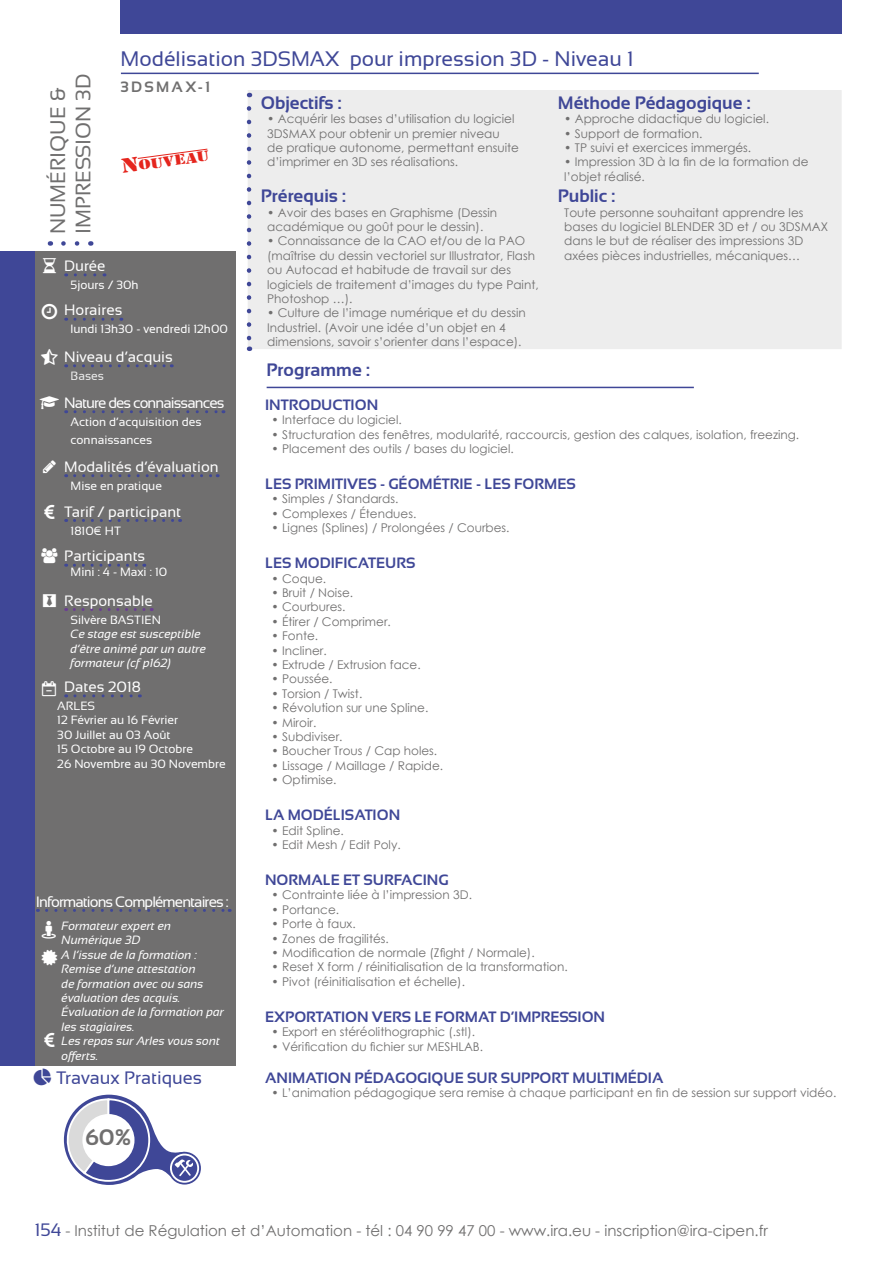
<style>
.page{position:relative;width:893px;height:1263px;background:#fff}
.page>*{position:absolute;margin:0;border:0;box-sizing:border-box;transform-origin:0 0}
.t1{font:700 22.5px "Sansation";color:#706f6f}
.t2{font:21px "Sansation";color:#3f4797}
.t3{font:21px/25.2px "Sansation";color:#706f6f}
.t4{font:700 18px "Sansation";color:#3f4797}
.t5{font:18px "Sansation";color:#3f4797}
.t6{font:700 15px "Sansation";color:#3f4797}
.t7{font:15px "Sansation";color:#fff}
.t8{font:15px "Century Gothic";color:#706f6f}
.t9{font:15px "Sansation";letter-spacing:-.06em;color:#fff}
.t10{font:700 15px "Sansation";letter-spacing:.15em;color:#706f6f}
.t11{font:15px "Army Wide";color:#e5251d}
.t12{font:12px/14.4px "Century Gothic";color:#706f6f}
.t13{font:italic 12px/14.4px "Sansation";color:#fff}
.t14{font:12px/14.4px "Sansation";color:#fff}
.t15{font:12px "Sansation";color:#ededed}
.s1{font-size:21px}
.s2{font-family:"Sansation";font-size:18px;color:#3f4797}
</style>
<div class="page">
<div style="left:34px;top:252px;width:202px;height:814px;background:#706f6f"></div>
<div style="left:121px;top:0;width:721px;height:34px;background:#3f4797"></div>
<div style="left:0;top:252px;width:34px;height:814px;background:#3f4797"></div>
<svg style="left:63px;top:241px;width:17px;height:5px"></svg>
<hr style="left:121px;top:73px;width:638px;height:1px;background:#3f4797">
<svg style="left:137px;top:148px;width:71px;height:11px"></svg>
<svg style="left:168px;top:1152px;width:33px;height:32px"></svg>
<div style="left:170px;top:1153px;width:29px;height:30px;border:2px solid #fff;border-radius:50%"></div>
<svg style="left:64px;top:1095px;width:129px;height:90px"></svg>
<div style="left:83px;top:1115px;width:51px;height:50px;background:#fff;border-radius:50%"></div>
<div style="left:82px;top:1114px;width:53px;height:52px;border:2px solid #fff;border-radius:50%"></div>
<div style="left:248px;top:90px;width:594px;height:259px;background:#ededed"></div>
<hr style="left:267px;top:387px;width:427px;height:1px;background:#3f4797">
<svg style="left:247px;top:108px;width:4px;height:243px"></svg>
<svg style="left:47px;top:909px;width:183px;height:3px"></svg>
<svg style="left:75px;top:694px;width:65px;height:3px"></svg>
<svg style="left:74px;top:519px;width:107px;height:3px"></svg>
<svg style="left:74px;top:564px;width:71px;height:3px"></svg>
<svg style="left:75px;top:318px;width:47px;height:3px"></svg>
<svg style="left:75px;top:273px;width:30px;height:3px"></svg>
<svg style="left:74px;top:364px;width:98px;height:3px"></svg>
<svg style="left:75px;top:410px;width:149px;height:3px"></svg>
<svg style="left:75px;top:474px;width:143px;height:3px"></svg>
<svg style="left:74px;top:608px;width:78px;height:3px"></svg>
<h2 class="t2" style="left:121px;top:47px;width:514px">Modélisation 3DSMAX pour impression 3D - Niveau 1</h2>
<h3 class="t4" style="left:261px;top:93px;width:82px">Objectifs :</h3>
<p class="t12" style="left:267px;top:112px;width:253px">• Acquérir les bases d’utilisation du logiciel 3DSMAX pour obtenir un premier niveau<br>de pratique autonome, permettant ensuite d’imprimer en 3D ses réalisations.</p>
<h2 class="t3" style="left:45px;top:234px;width:162px;rotate:-90deg">NUMÉRIQUE &amp;<br>IMPRESSION 3D</h2>
<p class="t10" style="left:121px;top:79px;width:91px">3DSMAX-1</p>
<h3 class="t4" style="left:558px;top:93px;width:194px">Méthode Pédagogique :</h3>
<p class="t12" style="left:564px;top:112px;width:206px">• Approche didactique du logiciel.</p>
<p class="t12" style="left:564px;top:126px;width:140px">• Support de formation.</p>
<p class="t12" style="left:564px;top:140px;width:188px">• TP suivi et exercices immergés.</p>
<p class="t12" style="left:564px;top:155px;width:246px">• Impression 3D à la fin de la formation de l’objet réalisé.</p>
<p class="t11" style="left:120px;top:159px;width:90px;rotate:-8deg"><span class="s1">N</span>ouveau</p>
<h3 class="t4" style="left:261px;top:186px;width:87px">Prérequis :</h3>
<p class="t12" style="left:267px;top:205px;width:231px">• Avoir des bases en Graphisme (Dessin académique ou goût pour le dessin).</p>
<p class="t12" style="left:267px;top:234px;width:273px">• Connaissance de la CAO et/ou de la PAO (maîtrise du dessin vectoriel sur Illustrator, Flash ou Autocad et habitude de travail sur des logiciels de traitement d’images du type Paint, Photoshop …).</p>
<p class="t12" style="left:267px;top:306px;width:260px">• Culture de l’image numérique et du dessin<br>Industriel. (Avoir une idée d’un objet en 4 dimensions, savoir s’orienter dans l’espace).</p>
<h3 class="t4" style="left:558px;top:186px;width:59px">Public :</h3>
<p class="t12" style="left:564px;top:205px;width:265px">Toute personne souhaitant apprendre les bases du logiciel BLENDER 3D et / ou 3DSMAX dans le but de réaliser des impressions 3D axées pièces industrielles, mécaniques…</p>
<p class="t7" style="left:64px;top:258px;width:43px">Durée</p>
<p class="t14" style="left:71px;top:278px;width:70px">5jours / 30h</p>
<p class="t7" style="left:64px;top:302px;width:60px">Horaires</p>
<p class="t14" style="left:71px;top:322px;width:159px">lundi 13h30 - vendredi 12h00</p>
<p class="t7" style="left:64px;top:348px;width:110px">Niveau d’acquis</p>
<p class="t15" style="left:71px;top:369px;width:35px">Bases</p>
<p class="t9" style="left:64px;top:394px;width:162px">Nature des connaissances</p>
<p class="t14" style="left:71px;top:413px;width:132px;line-height:18px">Action d’acquisition des connaissances</p>
<p class="t7" style="left:64px;top:458px;width:156px">Modalités d’évaluation</p>
<p class="t14" style="left:71px;top:479px;width:93px">Mise en pratique</p>
<p class="t7" style="left:64px;top:503px;width:118px">Tarif / participant</p>
<p class="t14" style="left:71px;top:523px;width:52px">1810€ HT</p>
<p class="t7" style="left:64px;top:548px;width:83px">Participants</p>
<p class="t14" style="left:71px;top:564px;width:98px">Mini : 4 - Maxi : 10</p>
<p class="t7" style="left:64px;top:592px;width:90px">Responsable</p>
<p class="t14" style="left:71px;top:612px;width:92px">Silvère BASTIEN</p>
<p class="t13" style="left:71px;top:627px;width:137px">Ce stage est susceptible d’être animé par un autre formateur (cf p162)</p>
<p class="t7" style="left:64px;top:678px;width:78px">Dates 2018</p>
<p class="t14" style="left:57px;top:699px;width:170px">ARLES<br>12 Février au 16 Février<br>30 Juillet au 03 Août<br>15 Octobre au 19 Octobre<br>26 Novembre au 30 Novembre</p>
<p class="t9" style="left:36px;top:893px;width:194px">Informations Complémentaires :</p>
<p class="t13" style="left:62px;top:919px;width:164px">Formateur expert en<br>Numérique 3D<br>A l’issue de la formation :<br>Remise d’une attestation<br>de formation avec ou sans évaluation des acquis.<br>Évaluation de la formation par les stagiaires.<br>Les repas sur Arles vous sont offerts.</p>
<h3 class="t5" style="left:56px;top:1068px;width:147px">Travaux Pratiques</h3>
<h1 class="t1" style="left:85px;top:1124px;width:48px">60%</h1>
<h3 class="t4" style="left:267px;top:360px;width:105px">Programme :</h3>
<p class="t6" style="left:265px;top:396px;width:115px">INTRODUCTION</p>
<p class="t12" style="left:271px;top:412px;width:132px">• Interface du logiciel.</p>
<p class="t12" style="left:271px;top:427px;width:529px">• Structuration des fenêtres, modularité, raccourcis, gestion des calques, isolation, freezing.</p>
<p class="t12" style="left:271px;top:441px;width:244px">• Placement des outils / bases du logiciel.</p>
<p class="t6" style="left:265px;top:475px;width:312px">LES PRIMITIVES - GÉOMÉTRIE - LES FORMES</p>
<p class="t12" style="left:271px;top:492px;width:128px">• Simples / Standards.</p>
<p class="t12" style="left:271px;top:506px;width:146px">• Complexes / Étendues.</p>
<p class="t12" style="left:271px;top:520px;width:240px">• Lignes (Splines) / Prolongées / Courbes.</p>
<p class="t6" style="left:265px;top:555px;width:152px">LES MODIFICATEURS</p>
<p class="t12" style="left:271px;top:571px;width:56px">• Coque.</p>
<p class="t12" style="left:271px;top:585px;width:83px">• Bruit / Noise.</p>
<p class="t12" style="left:271px;top:600px;width:75px">• Courbures.</p>
<p class="t12" style="left:271px;top:614px;width:121px">• Étirer / Comprimer.</p>
<p class="t12" style="left:271px;top:628px;width:48px">• Fonte.</p>
<p class="t12" style="left:271px;top:643px;width:57px">• Incliner.</p>
<p class="t12" style="left:271px;top:657px;width:151px">• Extrude / Extrusion face.</p>
<p class="t12" style="left:271px;top:672px;width:63px">• Poussée.</p>
<p class="t12" style="left:271px;top:686px;width:92px">• Torsion / Twist.</p>
<p class="t12" style="left:271px;top:700px;width:158px">• Révolution sur une Spline.</p>
<p class="t12" style="left:271px;top:715px;width:46px">• Miroir.</p>
<p class="t12" style="left:271px;top:729px;width:73px">• Subdiviser.</p>
<p class="t12" style="left:271px;top:744px;width:167px">• Boucher Trous / Cap holes.</p>
<p class="t12" style="left:271px;top:758px;width:173px">• Lissage / Maillage / Rapide.</p>
<p class="t12" style="left:271px;top:772px;width:67px">• Optimise.</p>
<p class="t6" style="left:265px;top:807px;width:137px">LA MODÉLISATION</p>
<p class="t12" style="left:271px;top:823px;width:74px">• Edit Spline.</p>
<p class="t12" style="left:271px;top:837px;width:131px">• Edit Mesh / Edit Poly.</p>
<p class="t6" style="left:265px;top:871px;width:185px">NORMALE ET SURFACING</p>
<p class="t12" style="left:271px;top:888px;width:202px">• Contrainte liée à l’impression 3D.</p>
<p class="t12" style="left:271px;top:902px;width:69px">• Portance.</p>
<p class="t12" style="left:271px;top:916px;width:86px">• Porte à faux.</p>
<p class="t12" style="left:271px;top:931px;width:119px">• Zones de fragilités.</p>
<p class="t12" style="left:271px;top:945px;width:265px">• Modification de normale (Zfight / Normale).</p>
<p class="t12" style="left:271px;top:960px;width:298px">• Reset X form / réinitialisation de la transformation.</p>
<p class="t12" style="left:271px;top:974px;width:195px">• Pivot (réinitialisation et échelle).</p>
<p class="t6" style="left:265px;top:1008px;width:342px">EXPORTATION VERS LE FORMAT D’IMPRESSION</p>
<p class="t12" style="left:271px;top:1024px;width:205px">• Export en stéréolithographic (.stl).</p>
<p class="t12" style="left:271px;top:1039px;width:213px">• Vérification du fichier sur MESHLAB.</p>
<p class="t6" style="left:265px;top:1069px;width:400px">ANIMATION PÉDAGOGIQUE SUR SUPPORT MULTIMÉDIA</p>
<p class="t12" style="left:271px;top:1086px;width:566px">• L’animation pédagogique sera remise à chaque participant en fin de session sur support vidéo.</p>
<p class="t8" style="left:35px;top:1220px;width:735px"><span class="s2">154</span> - Institut de Régulation et d’Automation - tél : 04 90 99 47 00 - www.ira.eu - inscription@ira-cipen.fr</p>
</div>
